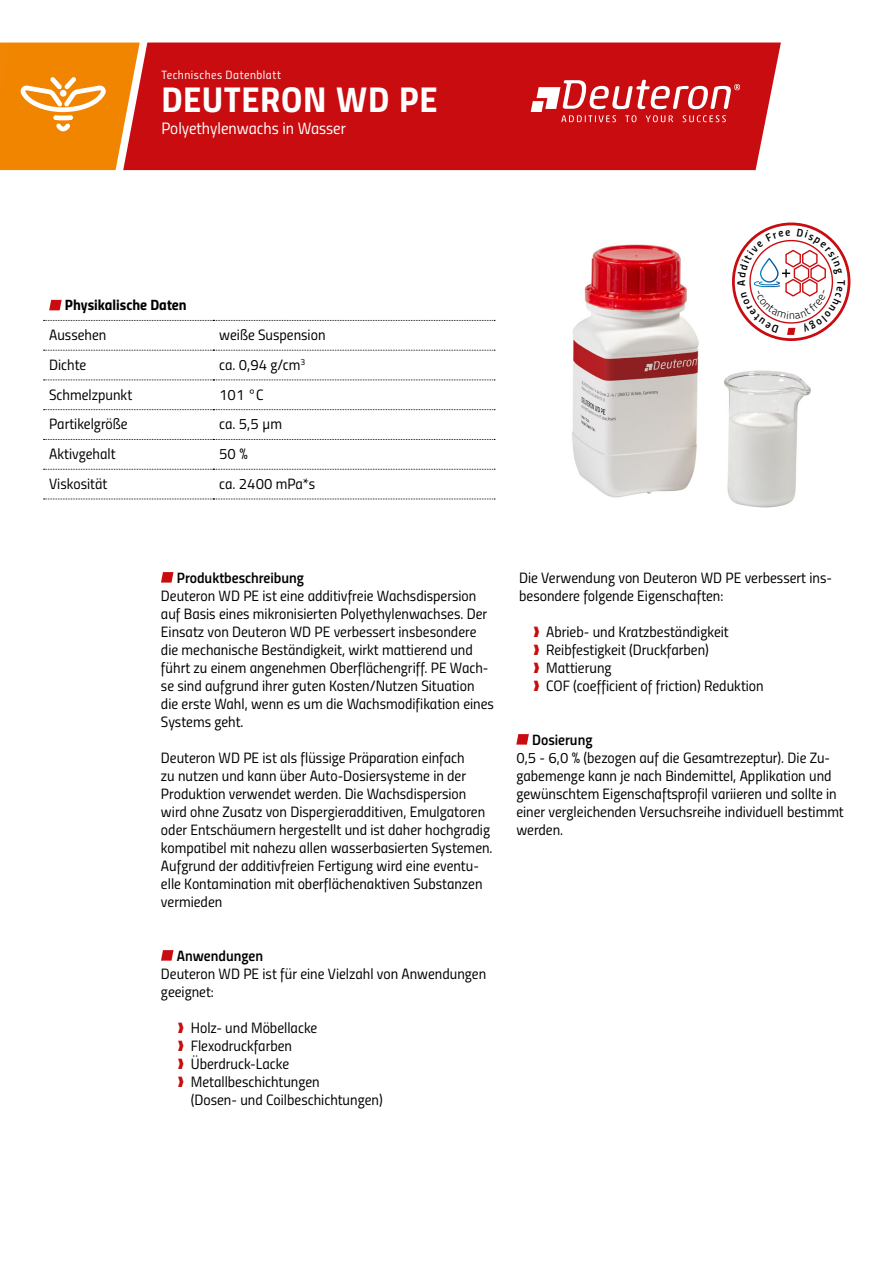
<style>
.page{position:relative;width:893px;height:1263px;background:#fff}
.page>*{position:absolute;margin:0;border:0;box-sizing:border-box;transform-origin:0 0}
.t1{font:36px "Titillium Bold Upright";letter-spacing:.02em;color:#fff}
.t2{font:16.5px "Titillium Regular Upright";color:#fff}
.t3{font:15px/18px "Titillium Regular Upright";color:#000}
.t4{font:15px "Titillium Semibold Upright";color:#000}
.t5{font:15px "Titillium Bold Upright";color:#000}
.t6{font:12px "Titillium Regular Upright";letter-spacing:.04em;color:#fff}
.s1{color:#c90c0f}
</style>
<div class="page">
<img style="left:572px;top:244px;width:278px;height:264px">
<div style="left:153px;top:43px;width:628px;height:127px;background:#c90c0f"></div>
<svg style="left:531px;top:80px;width:209px;height:42px"></svg>
<svg style="left:161px;top:572px;width:12px;height:11px"></svg>
<svg style="left:161px;top:950px;width:12px;height:11px"></svg>
<svg style="left:516px;top:734px;width:13px;height:11px"></svg>
<svg style="left:44px;top:320px;width:451px;height:1px"></svg>
<svg style="left:44px;top:350px;width:451px;height:1px"></svg>
<svg style="left:44px;top:380px;width:451px;height:1px"></svg>
<svg style="left:44px;top:409px;width:451px;height:1px"></svg>
<svg style="left:44px;top:439px;width:451px;height:1px"></svg>
<svg style="left:44px;top:469px;width:451px;height:1px"></svg>
<svg style="left:44px;top:499px;width:451px;height:1px"></svg>
<svg style="left:49px;top:300px;width:13px;height:10px"></svg>
<svg style="left:0;top:42px;width:153px;height:129px;background:#ee8621"></svg>
<div style="left:732px;top:223px;width:118px;height:118px;border:3px solid #c90c0f;border-radius:50%"></div>
<svg style="left:737px;top:228px;width:108px;height:107px"></svg>
<p class="t6" style="left:161px;top:65px;width:121px">Technisches Datenblatt</p>
<h1 class="t1" style="left:161px;top:72px;width:278px">DEUTERON WD PE</h1>
<p class="t2" style="left:161px;top:116px;width:186px">Polyethylenwachs in Wasser</p>
<p class="t5" style="left:65px;top:293px;width:123px">Physikalische Daten</p>
<p class="t3" style="left:49px;top:325px;width:59px">Aussehen</p>
<p class="t3" style="left:219px;top:325px;width:108px">weiße Suspension</p>
<p class="t3" style="left:49px;top:355px;width:39px">Dichte</p>
<p class="t3" style="left:219px;top:355px;width:88px">ca. 0,94 g/cm<sup>3</sup></p>
<p class="t3" style="left:49px;top:385px;width:85px">Schmelzpunkt</p>
<p class="t3" style="left:219px;top:385px;width:46px">101 °C</p>
<p class="t3" style="left:49px;top:414px;width:80px">Partikelgröße</p>
<p class="t3" style="left:219px;top:414px;width:64px">ca. 5,5 µm</p>
<p class="t3" style="left:49px;top:444px;width:68px">Aktivgehalt</p>
<p class="t3" style="left:219px;top:444px;width:30px">50 %</p>
<p class="t3" style="left:49px;top:474px;width:60px">Viskosität</p>
<p class="t3" style="left:219px;top:474px;width:98px">ca. 2400 mPa*s</p>
<p class="t4" style="left:177px;top:566px;width:129px">Produktbeschreibung</p>
<p class="t3" style="left:161px;top:585px;width:335px">Deuteron WD PE ist eine additivfreie Wachsdispersion auf Basis eines mikronisierten Polyethylenwachses. Der Einsatz von Deuteron WD PE verbessert insbesondere die mechanische Beständigkeit, wirkt mattierend und führt zu einem angenehmen Oberflächengriff. PE Wach&shy;se sind aufgrund ihrer guten Kosten/Nutzen Situation die erste Wahl, wenn es um die Wachsmodifikation eines Systems geht.</p>
<p class="t3" style="left:161px;top:747px;width:333px">Deuteron WD PE ist als flüssige Präparation einfach<br>zu nutzen und kann über Auto-Dosiersysteme in der Produktion verwendet werden. Die Wachsdispersion wird ohne Zusatz von Dispergieradditiven, Emulgatoren oder Entschäumern hergestellt und ist daher hochgradig kompatibel mit nahezu allen wasserbasierten Systemen.<br>Aufgrund der additivfreien Fertigung wird eine eventu&shy;elle Kontamination mit oberflächenaktiven Substanzen vermieden</p>
<p class="t4" style="left:177px;top:944px;width:88px">Anwendungen</p>
<p class="t3" style="left:161px;top:963px;width:327px">Deuteron WD PE ist für eine Vielzahl von Anwendungen geeignet:</p>
<p class="t3" style="left:178px;top:1017px;width:141px"><span class="s1">❱</span> Holz- und Möbellacke</p>
<p class="t3" style="left:178px;top:1035px;width:116px"><span class="s1">❱</span> Flexodruckfarben</p>
<p class="t3" style="left:178px;top:1053px;width:113px"><span class="s1">❱</span> Überdruck-Lacke</p>
<p class="t3" style="left:178px;top:1071px;width:143px"><span class="s1">❱</span> Metallbeschichtungen</p>
<p class="t3" style="left:191px;top:1089px;width:194px">(Dosen- und Coilbeschichtungen)</p>
<p class="t3" style="left:519px;top:567px;width:314px">Die Verwendung von Deuteron WD PE verbessert ins&shy;besondere folgende Eigenschaften:</p>
<p class="t3" style="left:533px;top:621px;width:232px"><span class="s1">❱</span> Abrieb- und Kratzbeständigkeit<br><span class="s1">❱</span> Reibfestigkeit (Druckfarben)<br><span class="s1">❱</span> Mattierung<br><span class="s1">❱</span> COF (coefficient of friction) Reduktion</p>
<p class="t4" style="left:532px;top:728px;width:62px">Dosierung</p>
<p class="t3" style="left:516px;top:747px;width:329px">0,5 - 6,0 % (bezogen auf die Gesamtrezeptur). Die Zu&shy;gabemenge kann je nach Bindemittel, Applikation und gewünschtem Eigenschaftsprofil variieren und sollte in einer vergleichenden Versuchsreihe individuell bestimmt werden.</p>
</div>
